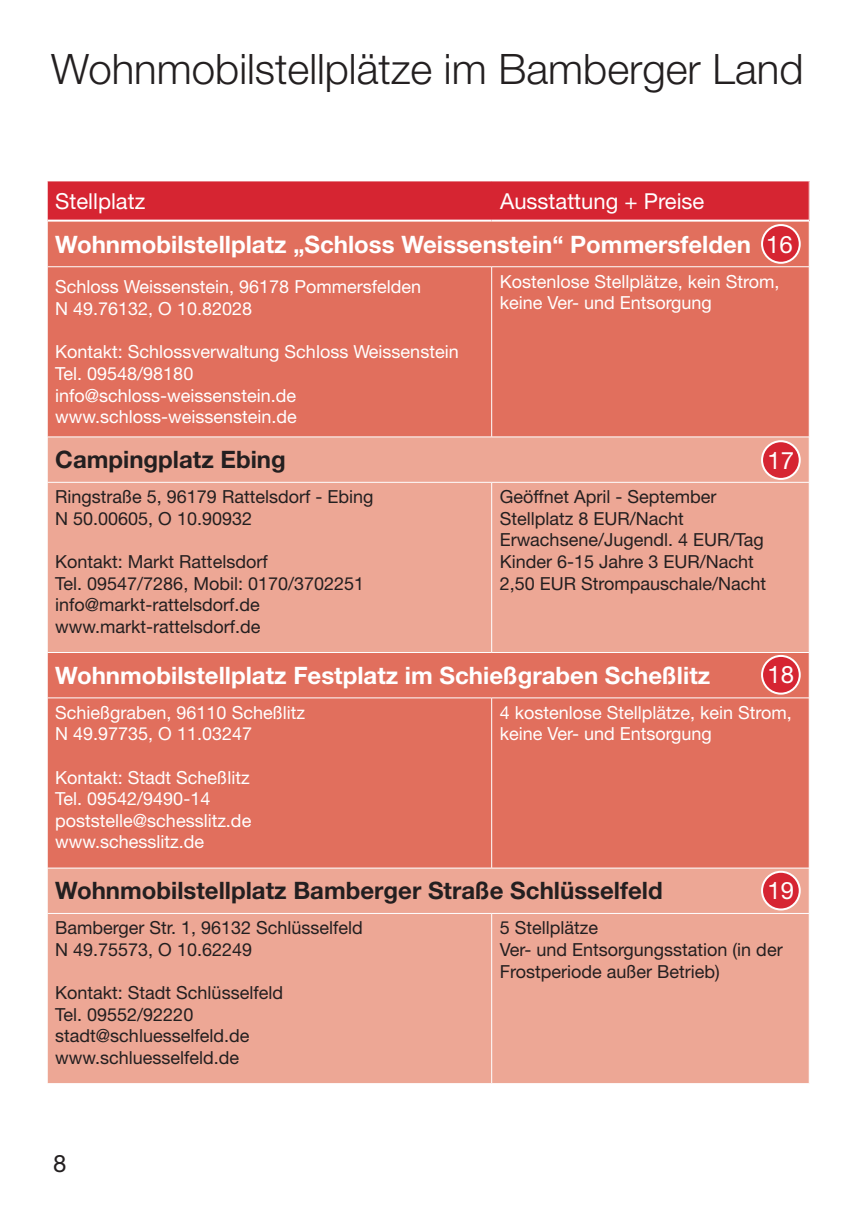
<style>
.page{position:relative;width:862px;height:1214px;background:#fff}
.page>*{position:absolute;margin:0;border:0;box-sizing:border-box;transform-origin:0 0}
.t1{font:300 42px "Helvetica Neue LT Pro";color:#231f20}
.t2{font:700 24px "Helvetica Neue LT Pro";color:#fff}
.t3{font:700 24px "Helvetica Neue LT Pro";color:#231f20}
.t4{font:24px "Helvetica Neue LT Pro";color:#fff}
.t5{font:24px "Helvetica Neue LT Pro";color:#231f20}
.t6{font:22px "Helvetica Neue LT Pro";color:#fff}
.t7{font:18px/21.6px "Helvetica Neue LT Pro";color:#231f20}
.t8{font:18px/21.6px "Helvetica Neue LT Pro";color:#fff}
</style>
<div class="page">
<div style="left:47px;top:181px;width:762px;height:39px;background:#d62532"></div>
<div style="left:48px;top:221px;width:761px;height:215px;background:#e16f5d"></div>
<svg style="left:48px;top:437px;width:761px;height:646px;background:#e99482"></svg>
<hr style="left:47px;top:266px;width:445px;height:1px;background:#fff">
<hr style="left:492px;top:266px;width:317px;height:1px;background:#fff">
<hr style="left:47px;top:482px;width:445px;height:1px;background:#fff">
<hr style="left:492px;top:482px;width:317px;height:1px;background:#fff">
<hr style="left:47px;top:652px;width:445px;height:1px;background:#fff">
<hr style="left:492px;top:652px;width:317px;height:1px;background:#fff">
<hr style="left:47px;top:697px;width:445px;height:1px;background:#fff">
<hr style="left:492px;top:697px;width:317px;height:1px;background:#fff">
<hr style="left:47px;top:867px;width:445px;height:1px;background:#fff">
<hr style="left:492px;top:867px;width:317px;height:1px;background:#fff">
<hr style="left:47px;top:913px;width:445px;height:1px;background:#fff">
<hr style="left:492px;top:913px;width:317px;height:1px;background:#fff">
<hr style="left:491px;top:267px;width:1px;height:169px;background:#fff">
<hr style="left:491px;top:482px;width:1px;height:170px;background:#fff">
<hr style="left:491px;top:698px;width:1px;height:169px;background:#fff">
<hr style="left:491px;top:913px;width:1px;height:170px;background:#fff">
<hr style="left:47px;top:181px;width:1px;height:39px;background:#fff">
<hr style="left:47px;top:219px;width:445px;height:2px;background:#fff">
<hr style="left:492px;top:219px;width:317px;height:2px;background:#fff">
<div style="left:762px;top:225px;width:38px;height:38px;background:#d62532;border-radius:50%"></div>
<div style="left:761px;top:224px;width:40px;height:40px;border:2px solid #fff;border-radius:50%"></div>
<div style="left:762px;top:441px;width:38px;height:38px;background:#d62532;border-radius:50%"></div>
<div style="left:761px;top:440px;width:40px;height:40px;border:2px solid #fff;border-radius:50%"></div>
<div style="left:762px;top:871px;width:38px;height:38px;background:#d62532;border-radius:50%"></div>
<div style="left:761px;top:870px;width:40px;height:40px;border:2px solid #fff;border-radius:50%"></div>
<div style="left:762px;top:656px;width:38px;height:37px;background:#d62532;border-radius:50%"></div>
<div style="left:761px;top:655px;width:40px;height:39px;border:2px solid #fff;border-radius:50%"></div>
<h1 class="t1" style="left:51px;top:43px;width:754px">Wohnmobilstellplätze im Bamberger Land</h1>
<p class="t6" style="left:55px;top:187px;width:92px">Stellplatz</p>
<p class="t6" style="left:500px;top:187px;width:206px">Ausstattung + Preise</p>
<h2 class="t2" style="left:55px;top:229px;width:697px">Wohnmobilstellplatz „Schloss Weissenstein“ Pommersfelden</h2>
<p class="t8" style="left:55px;top:276px;width:367px">Schloss Weissenstein, 96178 Pommersfelden<br>N 49.76132, O 10.82028</p>
<p class="t8" style="left:55px;top:340px;width:405px">Kontakt: Schlossverwaltung Schloss Weissenstein Tel. 09548/98180<br>info@schloss-weissenstein.de www.schloss-weissenstein.de</p>
<h2 class="t4" style="left:766px;top:229px;width:28px">16</h2>
<p class="t8" style="left:500px;top:270px;width:281px">Kostenlose Stellplätze, kein Strom, keine Ver- und Entsorgung</p>
<h2 class="t3" style="left:55px;top:444px;width:232px">Campingplatz Ebing</h2>
<p class="t7" style="left:55px;top:485px;width:320px">Ringstraße 5, 96179 Rattelsdorf - Ebing<br>N 50.00605, O 10.90932</p>
<p class="t7" style="left:55px;top:550px;width:310px">Kontakt: Markt Rattelsdorf<br>Tel. 09547/7286, Mobil: 0170/3702251 info@markt-rattelsdorf.de www.markt-rattelsdorf.de</p>
<h2 class="t4" style="left:767px;top:445px;width:28px">17</h2>
<p class="t7" style="left:500px;top:485px;width:268px">Geöffnet April - September<br>Stellplatz 8 EUR/Nacht<br>Erwachsene/Jugendl. 4 EUR/Tag<br>Kinder 6-15 Jahre 3 EUR/Nacht<br>2,50 EUR Strompauschale/Nacht</p>
<h2 class="t2" style="left:55px;top:660px;width:656px">Wohnmobilstellplatz Festplatz im Schießgraben Scheßlitz</h2>
<p class="t8" style="left:55px;top:701px;width:251px">Schießgraben, 96110 Scheßlitz<br>N 49.97735, O 11.03247</p>
<p class="t8" style="left:55px;top:765px;width:198px">Kontakt: Stadt Scheßlitz<br>Tel. 09542/9490-14 poststelle@schesslitz.de www.schesslitz.de</p>
<h2 class="t4" style="left:767px;top:660px;width:28px">18</h2>
<p class="t8" style="left:500px;top:701px;width:294px">4 kostenlose Stellplätze, kein Strom, keine Ver- und Entsorgung</p>
<h2 class="t3" style="left:55px;top:875px;width:609px">Wohnmobilstellplatz Bamberger Straße Schlüsselfeld</h2>
<p class="t7" style="left:55px;top:916px;width:309px">Bamberger Str. 1, 96132 Schlüsselfeld<br>N 49.75573, O 10.62249</p>
<p class="t7" style="left:55px;top:981px;width:229px">Kontakt: Stadt Schlüsselfeld<br>Tel. 09552/92220 stadt@schluesselfeld.de www.schluesselfeld.de</p>
<h2 class="t4" style="left:767px;top:875px;width:28px">19</h2>
<p class="t7" style="left:500px;top:916px;width:284px">5 Stellplätze<br>Ver- und Entsorgungsstation (in der<br>Frostperiode außer Betrieb)</p>
<h2 class="t5" style="left:53px;top:1147px;width:15px">8</h2>
</div>
